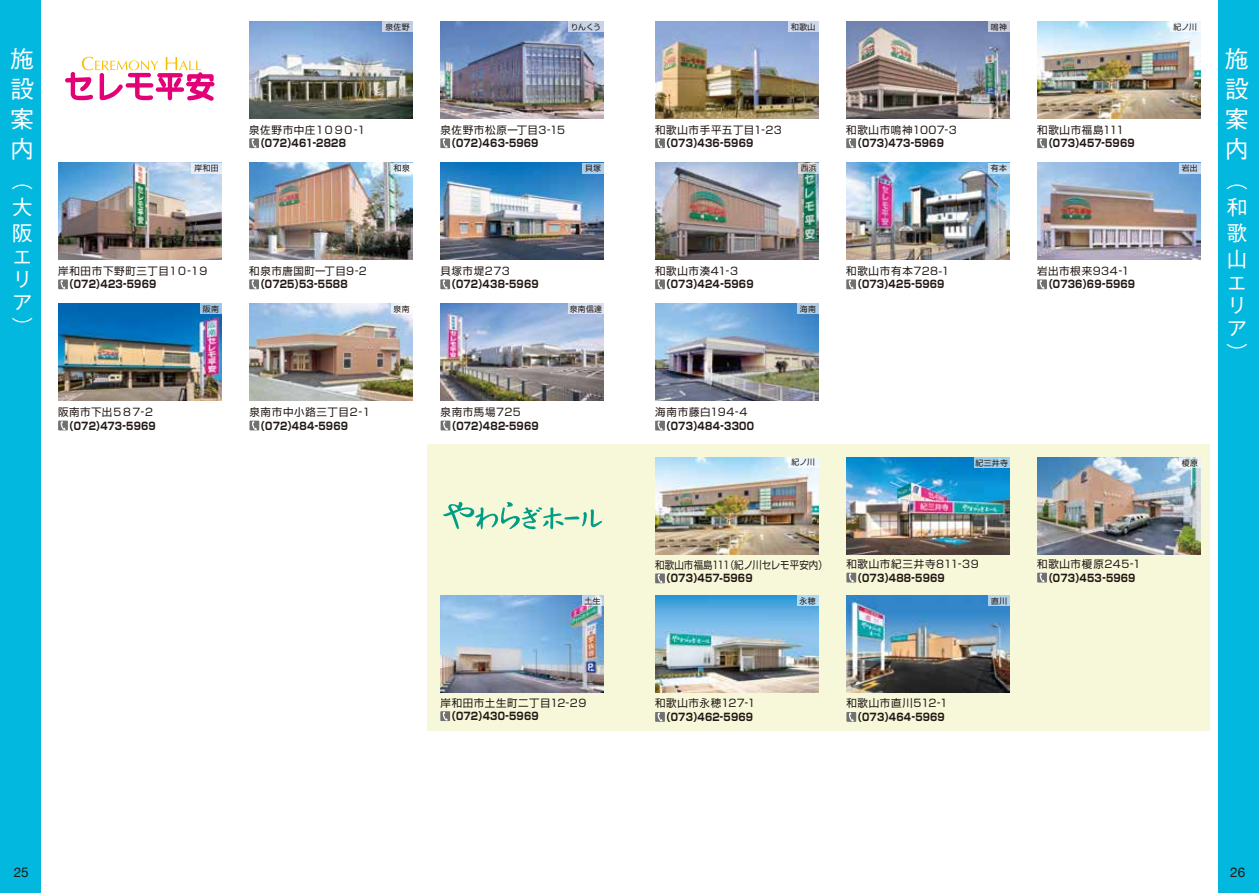
<style>
.page{position:relative;width:1259px;height:893px;background:#fff}
.page>*{position:absolute;margin:0;border:0;box-sizing:border-box;transform-origin:0 0}
.t1{font:500 24px/30px "Gothic BBB Pro";color:#fff;text-align:justify}
.t2{font:500 21px/23.4px "Gothic BBB Pro";color:#fff;text-align:justify}
.t3{font:13.5px "Helvetica Neue";color:#221815}
.t4{font:700 10.5px "Shin Go Pro";letter-spacing:.015em;color:#221815;scale:.85 1}
.t5{font:10.5px "Shin Go Pro";letter-spacing:.055em;color:#221815}
.t6{font:10.5px "Shin Go Pro";color:#221815;scale:.9 1}
.t7{font:10.5px "Shin Go Pro";letter-spacing:.03em;color:#221815}
.t8{font:10.5px "Shin Go Pro";letter-spacing:.015em;color:#221815}
.t9{font:7.8px "Shin Go Pro";letter-spacing:.045em;color:#221815}
</style>
<div class="page">
<div style="left:0;top:0;width:40px;height:893px;background:#03b8df"></div>
<div style="left:1218px;top:0;width:41px;height:893px;background:#03b8df"></div>
<div style="left:427px;top:445px;width:782px;height:286px;background:#f7f8da"></div>
<svg style="left:443px;top:502px;width:159px;height:27px"></svg>
<svg style="left:65px;top:57px;width:149px;height:44px"></svg>
<img style="left:249px;top:21px;width:164px;height:97px">
<div style="left:249px;top:138px;width:10px;height:10px;background:#727171"></div>
<svg style="left:251px;top:139px;width:6px;height:9px"></svg>
<div style="left:382px;top:21px;width:31px;height:11px;background:#c2d2e7"></div>
<img style="left:58px;top:163px;width:164px;height:97px">
<div style="left:58px;top:279px;width:10px;height:10px;background:#727171"></div>
<svg style="left:60px;top:280px;width:6px;height:9px"></svg>
<div style="left:191px;top:163px;width:31px;height:10px;background:#e0ebf7"></div>
<img style="left:249px;top:163px;width:163px;height:97px">
<div style="left:249px;top:279px;width:10px;height:10px;background:#727171"></div>
<svg style="left:251px;top:280px;width:6px;height:9px"></svg>
<svg style="left:391px;top:163px;width:21px;height:10px"></svg>
<img style="left:440px;top:21px;width:164px;height:97px">
<div style="left:440px;top:138px;width:10px;height:10px;background:#727171"></div>
<svg style="left:443px;top:139px;width:5px;height:9px"></svg>
<div style="left:568px;top:21px;width:36px;height:11px;background:#c8d4e8"></div>
<img style="left:440px;top:303px;width:164px;height:97px">
<div style="left:440px;top:421px;width:10px;height:9px;background:#727171"></div>
<svg style="left:443px;top:421px;width:5px;height:9px"></svg>
<div style="left:568px;top:303px;width:36px;height:11px;background:#dae2f2"></div>
<img style="left:249px;top:303px;width:163px;height:97px">
<div style="left:249px;top:421px;width:10px;height:9px;background:#727171"></div>
<svg style="left:252px;top:421px;width:5px;height:9px"></svg>
<svg style="left:391px;top:303px;width:21px;height:11px"></svg>
<img style="left:58px;top:304px;width:164px;height:96px">
<div style="left:58px;top:421px;width:10px;height:9px;background:#727171"></div>
<svg style="left:60px;top:421px;width:6px;height:9px"></svg>
<div style="left:200px;top:303px;width:22px;height:11px;background:#9ec5e2"></div>
<img style="left:440px;top:163px;width:164px;height:97px">
<div style="left:440px;top:279px;width:10px;height:10px;background:#727171"></div>
<svg style="left:443px;top:280px;width:5px;height:9px"></svg>
<div style="left:582px;top:163px;width:22px;height:10px;background:#abcce7"></div>
<img style="left:440px;top:596px;width:163px;height:97px">
<svg style="left:582px;top:596px;width:21px;height:10px"></svg>
<div style="left:440px;top:711px;width:10px;height:10px;background:#727171"></div>
<svg style="left:443px;top:712px;width:5px;height:9px"></svg>
<img style="left:846px;top:21px;width:163px;height:97px">
<div style="left:846px;top:138px;width:10px;height:10px;background:#727171"></div>
<svg style="left:848px;top:139px;width:5px;height:9px"></svg>
<div style="left:988px;top:21px;width:21px;height:11px;background:#c7cdde"></div>
<img style="left:1037px;top:21px;width:163px;height:97px">
<div style="left:1037px;top:138px;width:10px;height:10px;background:#727171"></div>
<svg style="left:1039px;top:139px;width:5px;height:9px"></svg>
<div style="left:1170px;top:21px;width:30px;height:11px;background:#edf7fd"></div>
<img style="left:655px;top:21px;width:163px;height:97px">
<div style="left:655px;top:138px;width:10px;height:10px;background:#727171"></div>
<svg style="left:657px;top:139px;width:5px;height:9px"></svg>
<div style="left:788px;top:21px;width:30px;height:11px;background:#cfd9ed"></div>
<img style="left:655px;top:163px;width:163px;height:97px">
<div style="left:655px;top:279px;width:10px;height:10px;background:#727171"></div>
<svg style="left:657px;top:280px;width:5px;height:9px"></svg>
<svg style="left:798px;top:163px;width:21px;height:10px"></svg>
<img style="left:846px;top:163px;width:163px;height:97px">
<div style="left:846px;top:279px;width:10px;height:10px;background:#727171"></div>
<svg style="left:848px;top:280px;width:5px;height:9px"></svg>
<div style="left:988px;top:163px;width:21px;height:10px;background:#c4dff2"></div>
<img style="left:655px;top:303px;width:163px;height:97px">
<div style="left:655px;top:421px;width:10px;height:9px;background:#727171"></div>
<svg style="left:657px;top:421px;width:5px;height:9px"></svg>
<div style="left:797px;top:303px;width:21px;height:11px;background:#b4d0e8"></div>
<img style="left:1037px;top:163px;width:163px;height:97px">
<div style="left:1037px;top:279px;width:10px;height:10px;background:#727171"></div>
<svg style="left:1039px;top:280px;width:5px;height:9px"></svg>
<div style="left:1179px;top:163px;width:21px;height:10px;background:#c3d8ee"></div>
<img style="left:1037px;top:457px;width:163px;height:97px">
<img style="left:846px;top:457px;width:163px;height:97px">
<div style="left:846px;top:573px;width:10px;height:9px;background:#727171"></div>
<svg style="left:849px;top:573px;width:5px;height:9px"></svg>
<img style="left:846px;top:596px;width:164px;height:97px">
<div style="left:846px;top:712px;width:10px;height:10px;background:#727171"></div>
<svg style="left:849px;top:712px;width:5px;height:9px"></svg>
<div style="left:988px;top:596px;width:22px;height:10px;background:#b1d0ea"></div>
<div style="left:1037px;top:573px;width:10px;height:9px;background:#727171"></div>
<svg style="left:1039px;top:573px;width:5px;height:9px"></svg>
<img style="left:655px;top:457px;width:163px;height:97px">
<div style="left:655px;top:573px;width:10px;height:10px;background:#727171"></div>
<svg style="left:657px;top:574px;width:5px;height:9px"></svg>
<div style="left:788px;top:457px;width:30px;height:11px;background:#eef7fd"></div>
<svg style="left:1179px;top:457px;width:21px;height:11px"></svg>
<div style="left:973px;top:457px;width:36px;height:11px;background:#9ecee9"></div>
<img style="left:655px;top:596px;width:163px;height:97px">
<div style="left:655px;top:712px;width:10px;height:10px;background:#727171"></div>
<svg style="left:657px;top:712px;width:5px;height:9px"></svg>
<div style="left:797px;top:596px;width:21px;height:10px;background:#b3daf1"></div>
<h1 class="t1" style="left:10px;top:41px;width:25px">施設案内</h1>
<h2 class="t2" style="left:12px;top:165px;width:22px;line-height:26.2px">（大阪</h2>
<h2 class="t2" style="left:12px;top:242px;width:22px;text-align:left">エリア）</h2>
<p class="t9" style="left:194px;top:162px;width:26px">岸和田</p>
<p class="t5" style="left:58px;top:262px;width:152px">岸和田市下野町三丁目１０-１９</p>
<p class="t4" style="left:65px;top:276px;width:109px">（072）423-5969</p>
<p class="t9" style="left:203px;top:302px;width:18px">阪南</p>
<p class="t9" style="left:385px;top:20px;width:26px">泉佐野</p>
<p class="t7" style="left:249px;top:121px;width:119px">泉佐野市中庄１０９０-１</p>
<p class="t4" style="left:256px;top:135px;width:107px">（072）461-2828</p>
<p class="t9" style="left:394px;top:162px;width:18px">和泉</p>
<p class="t5" style="left:249px;top:262px;width:119px">和泉市唐国町一丁目9-2</p>
<p class="t4" style="left:256px;top:276px;width:109px">（0725）53-5588</p>
<p class="t9" style="left:394px;top:302px;width:17px">泉南</p>
<p class="t9" style="left:571px;top:20px;width:32px">りんくう</p>
<p class="t5" style="left:440px;top:121px;width:126px">泉佐野市松原一丁目3-15</p>
<p class="t4" style="left:447px;top:135px;width:109px">（072）463-5969</p>
<p class="t9" style="left:585px;top:162px;width:17px">貝塚</p>
<p class="t5" style="left:440px;top:262px;width:71px">貝塚市堤273</p>
<p class="t4" style="left:447px;top:276px;width:109px">（072）438-5969</p>
<p class="t9" style="left:570px;top:302px;width:34px">泉南信達</p>
<p class="t8" style="left:58px;top:403px;width:98px">阪南市下出５８７-２</p>
<p class="t4" style="left:65px;top:417px;width:108px">（072）473-5969</p>
<p class="t5" style="left:249px;top:403px;width:124px">泉南市中小路三丁目２-１</p>
<p class="t4" style="left:256px;top:417px;width:109px">（072）484-5969</p>
<p class="t5" style="left:440px;top:403px;width:82px">泉南市馬場725</p>
<p class="t4" style="left:447px;top:417px;width:109px">（072）482-5969</p>
<p class="t9" style="left:584px;top:595px;width:18px">土生</p>
<p class="t5" style="left:440px;top:694px;width:147px">岸和田市土生町二丁目12-29</p>
<p class="t4" style="left:447px;top:708px;width:109px">（072）430-5969</p>
<p class="t9" style="left:791px;top:20px;width:26px">和歌山</p>
<p class="t9" style="left:991px;top:20px;width:18px">鳴神</p>
<p class="t5" style="left:655px;top:121px;width:128px">和歌山市手平五丁目1-23</p>
<p class="t4" style="left:662px;top:135px;width:109px">（073）436-5969</p>
<p class="t9" style="left:801px;top:162px;width:18px">西浜</p>
<p class="t5" style="left:846px;top:121px;width:112px">和歌山市鳴神1007-3</p>
<p class="t4" style="left:853px;top:135px;width:108px">（073）473-5969</p>
<p class="t9" style="left:991px;top:162px;width:18px">有本</p>
<p class="t5" style="left:1037px;top:121px;width:89px">和歌山市福島111</p>
<p class="t4" style="left:1044px;top:135px;width:108px">（073）457-5969</p>
<p class="t5" style="left:655px;top:262px;width:84px">和歌山市湊41-3</p>
<p class="t4" style="left:662px;top:276px;width:109px">（073）424-5969</p>
<p class="t9" style="left:800px;top:302px;width:18px">海南</p>
<p class="t5" style="left:846px;top:262px;width:105px">和歌山市有本728-1</p>
<p class="t4" style="left:853px;top:276px;width:109px">（073）425-5969</p>
<p class="t5" style="left:1037px;top:262px;width:94px">岩出市根来934-1</p>
<p class="t4" style="left:1044px;top:276px;width:109px">（0736）69-5969</p>
<p class="t9" style="left:1173px;top:20px;width:25px">紀ノ川</p>
<p class="t9" style="left:1182px;top:162px;width:17px">岩出</p>
<p class="t5" style="left:655px;top:403px;width:94px">海南市藤白194-4</p>
<p class="t4" style="left:662px;top:417px;width:110px">（073）484-3300</p>
<p class="t9" style="left:791px;top:456px;width:25px">紀ノ川</p>
<p class="t9" style="left:975px;top:456px;width:34px">紀三井寺</p>
<p class="t9" style="left:1182px;top:456px;width:18px">榎原</p>
<h1 class="t1" style="left:1224px;top:41px;width:25px">施設案内</h1>
<h2 class="t2" style="left:1226px;top:165px;width:22px;line-height:26.2px">（和歌山</h2>
<h2 class="t2" style="left:1226px;top:269px;width:22px;text-align:left">エリア）</h2>
<p class="t6" style="left:655px;top:556px;width:193px">和歌山市福島111（紀ノ川セレモ平安内）</p>
<p class="t4" style="left:662px;top:570px;width:108px">（073）457-5969</p>
<p class="t9" style="left:799px;top:595px;width:18px">永穂</p>
<p class="t5" style="left:846px;top:555px;width:134px">和歌山市紀三井寺811-39</p>
<p class="t4" style="left:853px;top:569px;width:109px">（073）488-5969</p>
<p class="t9" style="left:991px;top:595px;width:18px">直川</p>
<p class="t5" style="left:1037px;top:555px;width:105px">和歌山市榎原245-1</p>
<p class="t4" style="left:1044px;top:569px;width:109px">（073）453-5969</p>
<p class="t5" style="left:655px;top:695px;width:102px">和歌山市永穂127-1</p>
<p class="t4" style="left:662px;top:709px;width:109px">（073）462-5969</p>
<p class="t5" style="left:846px;top:695px;width:103px">和歌山市直川512-1</p>
<p class="t4" style="left:853px;top:709px;width:109px">（073）464-5969</p>
<p class="t3" style="left:14px;top:863px;width:17px">25</p>
<p class="t3" style="left:1230px;top:863px;width:17px">26</p>
</div>
